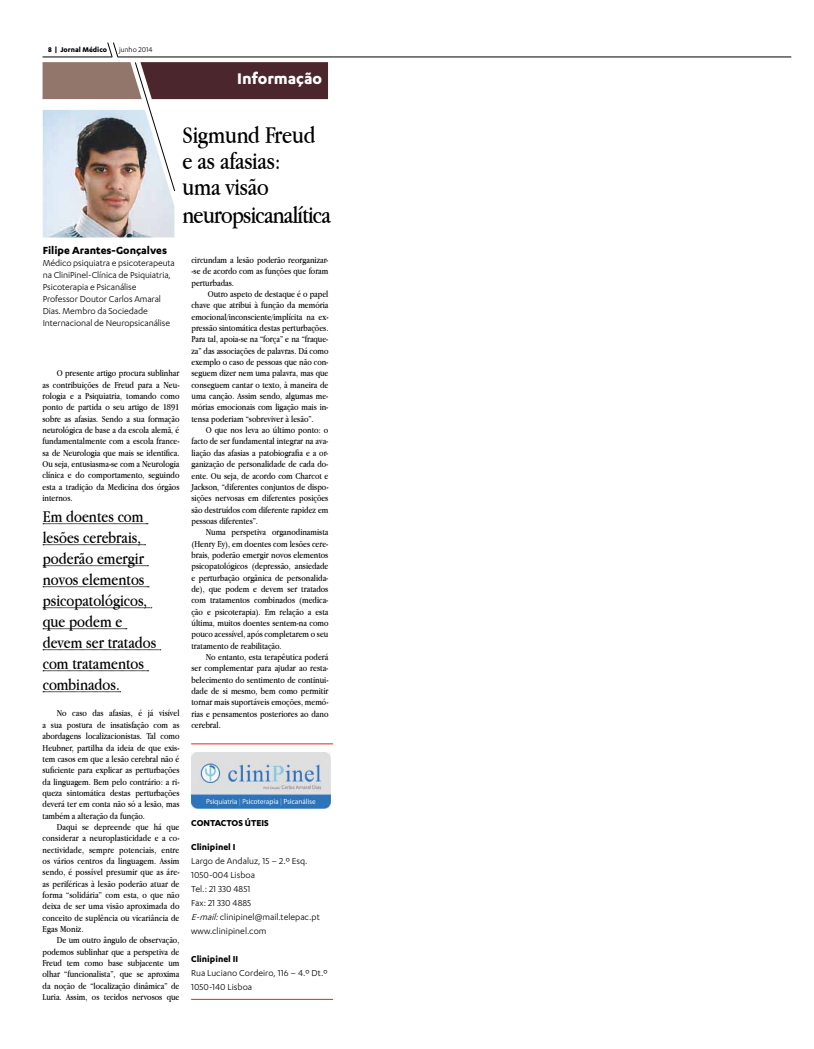
<style>
.page{position:relative;width:814px;height:1049px;background:#fff}
.page>*{position:absolute;margin:0;border:0;box-sizing:border-box;transform-origin:0 0}
.t1{font:25px/26.7px "Apple Garamond";letter-spacing:-.01em;color:#000}
.t2{font:700 18px "Karbon";color:#fff}
.t3{font:17px/21px "Apple Garamond";color:#000}
.t4{font:700 12px "Karbon";color:#000}
.t5{font:10px/14px "Karbon";letter-spacing:-.01em;color:#000}
.t6{font:700 10px "Karbon";color:#000}
.t7{font:9.5px/11.3px "Apple Garamond";color:#000;text-align:justify}
.t8{font:700 8px "Karbon";color:#000}
.t9{font:8px "Karbon";color:#000}
.s1{font-style:italic}
</style>
<div class="page">
<hr style="left:118px;top:57px;width:673px;height:1px;background:#000">
<img style="left:43px;top:192px;width:131px;height:45px">
<svg style="left:43px;top:42px;width:285px;height:150px"></svg>
<img style="left:191px;top:752px;width:139px;height:56px">
<hr style="left:191px;top:999px;width:142px;height:1px;background:#ed1d24">
<hr style="left:191px;top:743px;width:142px;height:1px;background:#ed1d24">
<svg style="left:43px;top:523px;width:105px;height:1px"></svg>
<svg style="left:43px;top:544px;width:103px;height:1px"></svg>
<svg style="left:43px;top:565px;width:105px;height:1px"></svg>
<svg style="left:43px;top:586px;width:106px;height:1px"></svg>
<svg style="left:43px;top:607px;width:109px;height:1px"></svg>
<svg style="left:43px;top:628px;width:84px;height:1px"></svg>
<svg style="left:43px;top:649px;width:118px;height:1px"></svg>
<svg style="left:43px;top:670px;width:105px;height:1px"></svg>
<svg style="left:43px;top:691px;width:78px;height:1px"></svg>
<p class="t8" style="left:48px;top:45px;width:60px">8 | Jornal Médico</p>
<p class="t9" style="left:119px;top:46px;width:35px">junho 2014</p>
<h2 class="t2" style="left:237px;top:68px;width:86px">Informação</h2>
<h1 class="t1" style="left:182px;top:121px;width:150px">Sigmund Freud e as afasias:<br>uma visão neuropsicanalítica</h1>
<p class="t4" style="left:43px;top:243px;width:126px">Filipe Arantes-Gonçalves</p>
<p class="t5" style="left:43px;top:257px;width:134px;line-height:12px">Médico psiquiatra e psicoterapeuta na CliniPinel-Clínica de Psiquiatria, Psicoterapia e Psicanálise<br>Professor Doutor Carlos Amaral Dias. Membro da Sociedade Internacional de Neuropsicanálise</p>
<p class="t7" style="left:43px;top:367px;width:138px;text-indent:14px">O presente artigo procura sublinhar as contribuições de Freud para a Neu&shy;rologia e a Psiquiatria, tomando como ponto de partida o seu artigo de 1891 sobre as afasias. Sendo a sua formação neurológica de base a da escola alemã, é fundamentalmente com a escola france&shy;sa de Neurologia que mais se identifica.<br>Ou seja, entusiasma-se com a Neurologia clínica e do comportamento, seguindo esta a tradição da Medicina dos órgãos internos.</p>
<h3 class="t3" style="left:43px;top:506px;width:115px">Em doentes com lesões cerebrais, poderão emergir novos elementos psicopatológicos, que podem e devem ser tratados com tratamentos combinados.</h3>
<p class="t7" style="left:43px;top:707px;width:138px;text-indent:14px">No caso das afasias, é já visível a sua postura de insatisfação com as abordagens localizacionistas. Tal como Heubner, partilha da ideia de que exis&shy;tem casos em que a lesão cerebral não é suficiente para explicar as perturbações da linguagem. Bem pelo contrário: a ri&shy;queza sintomática destas perturbações deverá ter em conta não só a lesão, mas também a alteração da função.</p>
<p class="t7" style="left:43px;top:821px;width:138px;text-indent:14px">Daqui se depreende que há que considerar a neuroplasticidade e a co&shy;nectividade, sempre potenciais, entre os vários centros da linguagem. Assim sendo, é possível presumir que as áre&shy;as periféricas à lesão poderão atuar de forma “solidária” com esta, o que não deixa de ser uma visão aproximada do conceito de suplência ou vicariância de Egas Moniz.</p>
<p class="t7" style="left:43px;top:934px;width:138px;text-indent:14px">De um outro ângulo de observação, podemos sublinhar que a perspetiva de Freud tem como base subjacente um olhar “funcionalista”, que se aproxima da noção de “localização dinâmica” de Luria. Assim, os tecidos nervosos que</p>
<p class="t7" style="left:191px;top:254px;width:138px">circundam a lesão poderão reorganizar--se de acordo com as funções que foram perturbadas.</p>
<p class="t7" style="left:191px;top:288px;width:138px;text-indent:16px">Outro aspeto de destaque é o papel chave que atribui à função da memória emocional/inconsciente/implícita na ex&shy;pressão sintomática destas perturbações.<br>Para tal, apoia-se na “força” e na “fraque&shy;za” das associações de palavras. Dá como exemplo o caso de pessoas que não con&shy;seguem dizer nem uma palavra, mas que conseguem cantar o texto, à maneira de uma canção. Assim sendo, algumas me&shy;mórias emocionais com ligação mais in&shy;tensa poderiam “sobreviver à lesão”.</p>
<p class="t7" style="left:191px;top:424px;width:138px;text-indent:14px">O que nos leva ao último ponto: o facto de ser fundamental integrar na ava&shy;liação das afasias a patobiografia e a or&shy;ganização de personalidade de cada do&shy;ente. Ou seja, de acordo com Charcot e Jackson, “diferentes conjuntos de dispo&shy;sições nervosas em diferentes posições são destruídos com diferente rapidez em pessoas diferentes”.</p>
<p class="t7" style="left:191px;top:526px;width:138px;text-indent:14px">Numa perspetiva organodinamista (Henry Ey), em doentes com lesões cere&shy;brais, poderão emergir novos elementos psicopatológicos (depressão, ansiedade e perturbação orgânica de personalida&shy;de), que podem e devem ser tratados com tratamentos combinados (medica&shy;ção e psicoterapia). Em relação a esta última, muitos doentes sentem-na como pouco acessível, após completarem o seu tratamento de reabilitação.</p>
<p class="t7" style="left:191px;top:651px;width:138px;text-indent:14px">No entanto, esta terapêutica poderá ser complementar para ajudar ao resta&shy;belecimento do sentimento de continui&shy;dade de si mesmo, bem como permitir tornar mais suportáveis emoções, memó&shy;rias e pensamentos posteriores ao dano cerebral.</p>
<p class="t6" style="left:191px;top:817px;width:79px">Contactos úteis</p>
<p class="t6" style="left:191px;top:841px;width:46px">Clinipinel I</p>
<p class="t5" style="left:191px;top:854px;width:130px">Largo de Andaluz, 15 – 2.º Esq.<br>1050-004 Lisboa<br>Tel.: 21 330 4851<br>Fax: 21 330 4885<br><span class="s1">E-mail:</span>clinipinel@mail.telepac.pt www.clinipinel.com</p>
<p class="t6" style="left:191px;top:953px;width:48px">Clinipinel II</p>
<p class="t5" style="left:191px;top:966px;width:138px">Rua Luciano Cordeiro, 116 – 4.º Dt.º<br>1050-140 Lisboa</p>
</div>
